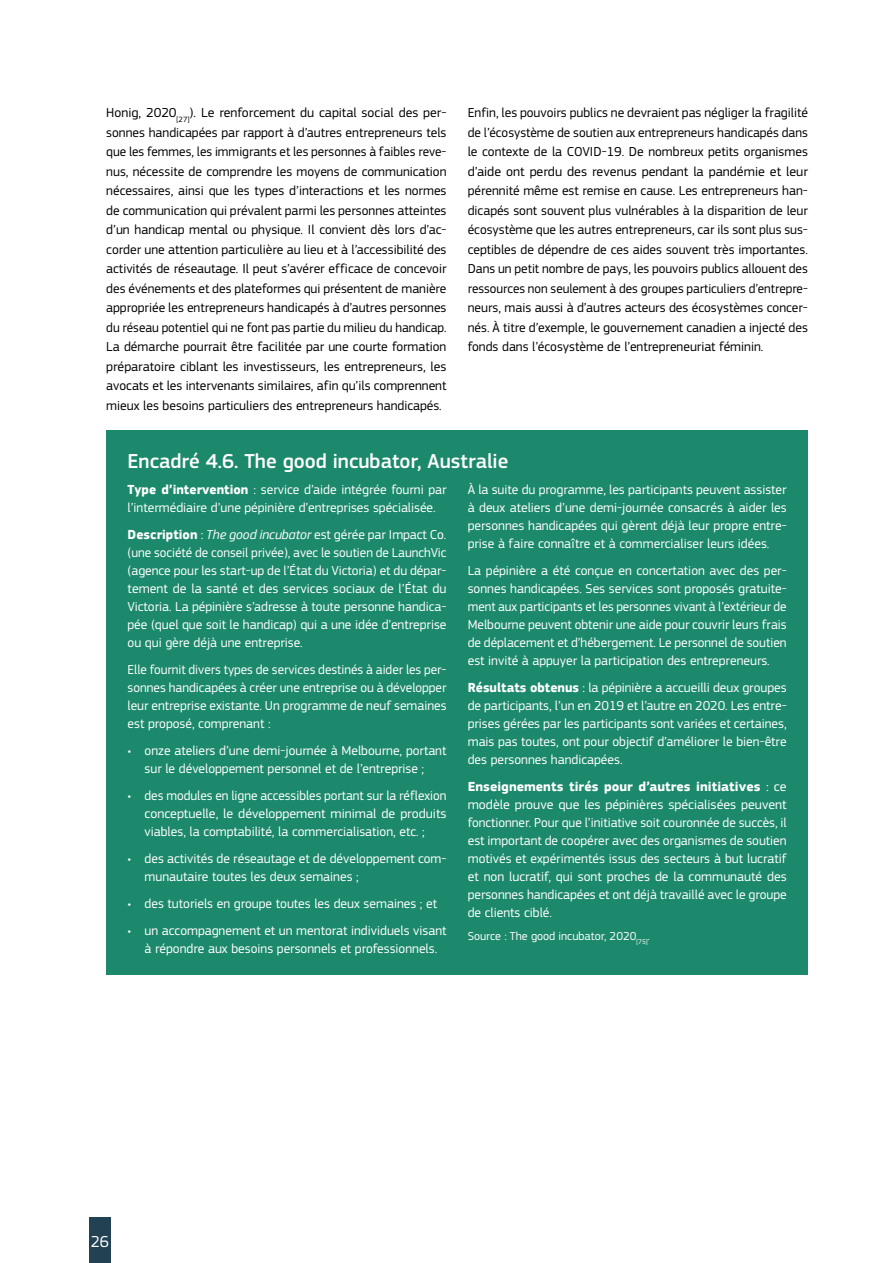
<style>
.page{position:relative;width:893px;height:1263px;background:#fff}
.page>*{position:absolute;margin:0;border:0;box-sizing:border-box;transform-origin:0 0}
.Box_H2{font:500 21px "EC Square Sans Pro";color:#fff}
.t1{font:16.5px "EC Square Sans Pro";color:#fff}
.Box_body{font:13.5px/18px "EC Square Sans Pro";color:#fff;text-align:justify}
.Body{font:13.5px/19.5px "EC Square Sans Pro";color:#000;text-align:justify}
.Box_figure_source{font:12px "EC Square Sans Pro";color:#fff}
.s1{font-weight:700}
.s2{font-style:italic}
</style>
<div class="page">
<div style="left:89px;top:1217px;width:22px;height:46px;background:#224153"></div>
<div style="left:106px;top:431px;width:702px;height:544px;background:#1c896c"></div>
<p class="Body" style="left:106px;top:103px;width:342px">Honig, 2020<sub>[27]</sub>). Le renforcement du capital social des per&shy;sonnes handicapées par rapport à d’autres entrepreneurs tels que les femmes, les immigrants et les personnes à faibles reve&shy;nus, nécessite de comprendre les moyens de communication nécessaires, ainsi que les types d’interactions et les normes de communication qui prévalent parmi les personnes atteintes d’un handicap mental ou physique. Il convient dès lors d’ac&shy;corder une attention particulière au lieu et à l’accessibilité des activités de réseautage. Il peut s’avérer efficace de concevoir des événements et des plateformes qui présentent de manière appropriée les entrepreneurs handicapés à d’autres personnes du réseau potentiel qui ne font pas partie du milieu du handicap.<br>La démarche pourrait être facilitée par une courte formation préparatoire ciblant les investisseurs, les entrepreneurs, les avocats et les intervenants similaires, afin qu’ils comprennent mieux les besoins particuliers des entrepreneurs handicapés.</p>
<p class="Body" style="left:468px;top:103px;width:342px">Enfin, les pouvoirs publics ne devraient pas négliger la fragilité de l’écosystème de soutien aux entrepreneurs handicapés dans le contexte de la COVID-19. De nombreux petits organismes d’aide ont perdu des revenus pendant la pandémie et leur pérennité même est remise en cause. Les entrepreneurs han&shy;dicapés sont souvent plus vulnérables à la disparition de leur écosystème que les autres entrepreneurs, car ils sont plus sus&shy;ceptibles de dépendre de ces aides souvent très importantes.<br>Dans un petit nombre de pays, les pouvoirs publics allouent des ressources non seulement à des groupes particuliers d’entrepre&shy;neurs, mais aussi à d’autres acteurs des écosystèmes concer&shy;nés. À titre d’exemple, le gouvernement canadien a injecté des fonds dans l’écosystème de l’entrepreneuriat féminin.</p>
<p class="Box_H2" style="left:128px;top:449px;width:382px">Encadré 4.6. The good incubator, Australie</p>
<p class="Box_body" style="left:128px;top:481px;width:320px"><span class="s1">Type d’intervention</span> : service d’aide intégrée fourni par l’intermédiaire d’une pépinière d’entreprises spécialisée.</p>
<p class="Box_body" style="left:128px;top:526px;width:320px"><span class="s1">Description</span> : <span class="s2">The good incubator</span> est gérée par Impact Co. (une société de conseil privée), avec le soutien de LaunchVic (agence pour les start-up de l’État du Victoria) et du dépar&shy;tement de la santé et des services sociaux de l’État du Victoria. La pépinière s’adresse à toute personne handica&shy;pée (quel que soit le handicap) qui a une idée d’entreprise ou qui gère déjà une entreprise.</p>
<p class="Box_body" style="left:128px;top:661px;width:320px">Elle fournit divers types de services destinés à aider les per&shy;sonnes handicapées à créer une entreprise ou à développer leur entreprise existante. Un programme de neuf semaines est proposé, comprenant :</p>
<p class="Box_body" style="left:128px;top:742px;width:320px;text-align:center">• onze ateliers d’une demi-journée à Melbourne, portant sur le développement personnel et de l’entreprise ;</p>
<p class="Box_body" style="left:145px;top:787px;width:303px;text-indent:-17px">• des modules en ligne accessibles portant sur la réflexion conceptuelle, le développement minimal de produits viables, la comptabilité, la commercialisation, etc. ;</p>
<p class="Box_body" style="left:145px;top:850px;width:303px;text-indent:-17px">• des activités de réseautage et de développement com&shy;munautaire toutes les deux semaines ;</p>
<p class="Box_body" style="left:128px;top:895px;width:311px">• des tutoriels en groupe toutes les deux semaines ; et</p>
<p class="Box_body" style="left:128px;top:922px;width:320px;text-align:center">• un accompagnement et un mentorat individuels visant à répondre aux besoins personnels et professionnels.</p>
<p class="Box_body" style="left:468px;top:481px;width:320px">À la suite du programme, les participants peuvent assister à deux ateliers d’une demi-journée consacrés à aider les personnes handicapées qui gèrent déjà leur propre entre&shy;prise à faire connaître et à commercialiser leurs idées.</p>
<p class="Box_body" style="left:468px;top:562px;width:320px">La pépinière a été conçue en concertation avec des per&shy;sonnes handicapées. Ses services sont proposés gratuite&shy;ment aux participants et les personnes vivant à l’extérieur de Melbourne peuvent obtenir une aide pour couvrir leurs frais de déplacement et d’hébergement. Le personnel de soutien est invité à appuyer la participation des entrepreneurs.</p>
<p class="Box_body" style="left:468px;top:679px;width:320px"><span class="s1">Résultats obtenus</span> : la pépinière a accueilli deux groupes de participants, l’un en 2019 et l’autre en 2020. Les entre&shy;prises gérées par les participants sont variées et certaines, mais pas toutes, ont pour objectif d’améliorer le bien-être des personnes handicapées.</p>
<p class="Box_body" style="left:468px;top:778px;width:320px"><span class="s1">Enseignements tirés pour d’autres initiatives</span> : ce modèle prouve que les pépinières spécialisées peuvent fonctionner. Pour que l’initiative soit couronnée de succès, il est important de coopérer avec des organismes de soutien motivés et expérimentés issus des secteurs à but lucratif et non lucratif, qui sont proches de la communauté des personnes handicapées et ont déjà travaillé avec le groupe de clients ciblé.</p>
<p class="Box_figure_source" style="left:468px;top:929px;width:184px">Source : The good incubator, 2020<sub>[75]</sub>.</p>
<p class="t1" style="left:91px;top:1232px;width:20px">26</p>
</div>
